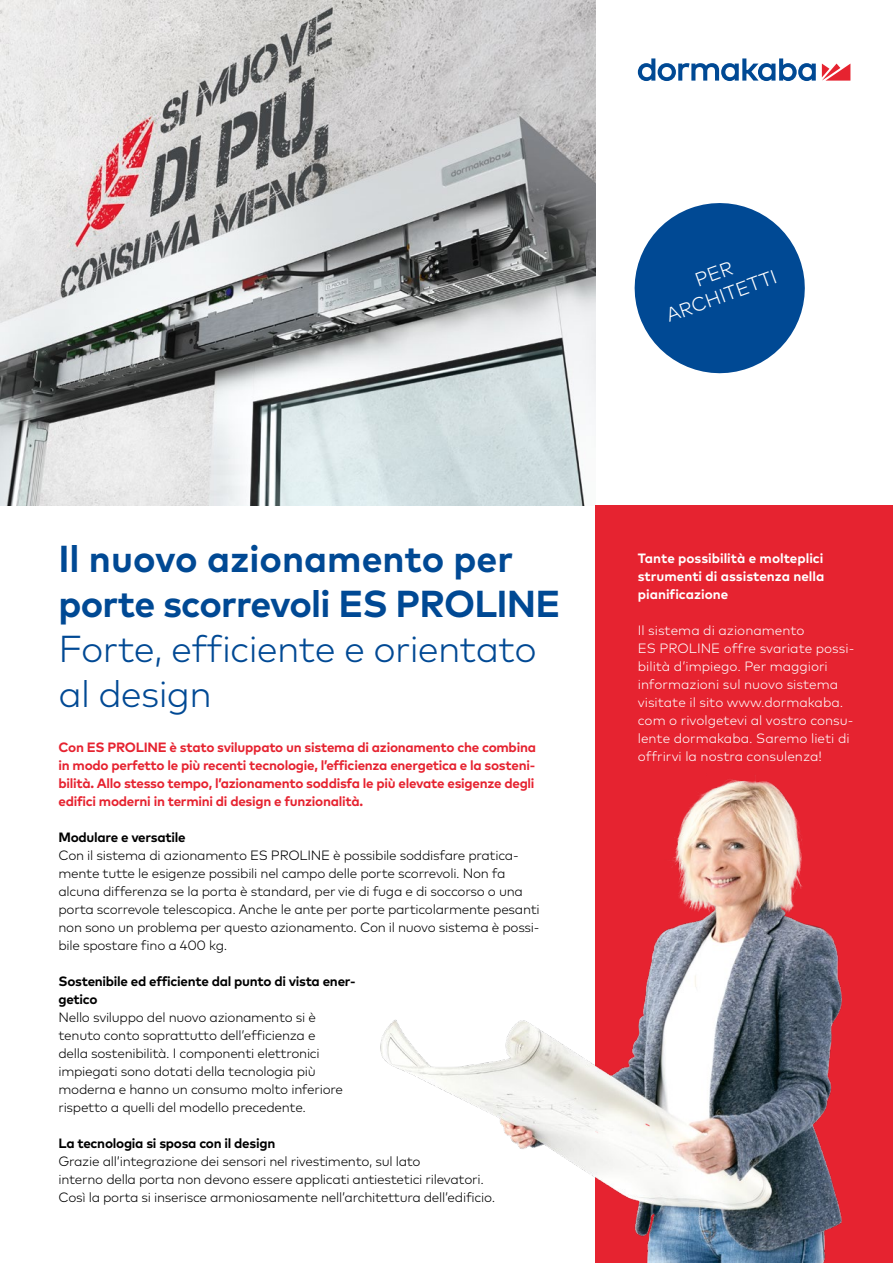
<style>
.page{position:relative;width:893px;height:1263px;background:#fff}
.page>*{position:absolute;margin:0;border:0;box-sizing:border-box;transform-origin:0 0}
.t1{font:700 37.5px/45px "Mark Pro";letter-spacing:-.02em;color:#004994}
.t2{font:300 37.5px/45px "Mark Pro";letter-spacing:-.02em;color:#004994}
.t3{font:300 19.5px/23.4px "Mark Pro";color:#fff;text-align:center}
.t4{font:300 13.5px/18px "Mark Pro";letter-spacing:-.02em;color:#000}
.t5{font:700 13.5px/18px "Mark Pro";letter-spacing:-.02em;color:#e62330;text-align:justify}
.t6{font:300 13.5px/18px "Mark Pro";color:#fff}
.t7{font:700 13.5px/18px "Mark Pro";letter-spacing:-.02em;color:#000}
.t8{font:700 13.5px/18px "Mark Pro";color:#fff;text-align:justify}
</style>
<div class="page">
<img style="left:0;top:0;width:595px;height:505px">
<svg style="left:822px;top:64px;width:28px;height:17px"></svg>
<svg style="left:638px;top:58px;width:178px;height:23px"></svg>
<div style="left:595px;top:505px;width:298px;height:758px;background:#e62330"></div>
<svg style="left:634px;top:203px;width:171px;height:171px"></svg>
<img style="left:380px;top:779px;width:462px;height:484px">
<h2 class="t3" style="left:654px;top:281px;width:118px;rotate:-20deg">PER<br>ARCHITETTI</h2>
<h1 class="t1" style="left:58px;top:533px;width:504px">Il nuovo azionamento per porte scorrevoli ES PROLINE</h1>
<h1 class="t2" style="left:58px;top:623px;width:480px">Forte, efficiente e orientato al design</h1>
<p class="t5" style="left:58px;top:737px;width:479px">Con ES PROLINE è stato sviluppato un sistema di azionamento che combina in modo perfetto le più recenti tecnologie, l’efficienza energetica e la sosteni&shy;bilità. Allo stesso tempo, l’azionamento soddisfa le più elevate esigenze degli edifici moderni in termini di design e funzionalità.</p>
<p class="t7" style="left:58px;top:827px;width:129px">Modulare e versatile</p>
<p class="t4" style="left:58px;top:845px;width:483px">Con il sistema di azionamento ES PROLINE è possibile soddisfare pratica&shy;mente tutte le esigenze possibili nel campo delle porte scorrevoli. Non fa alcuna differenza se la porta è standard, per vie di fuga e di soccorso o una porta scorrevole telescopica. Anche le ante per porte particolarmente pesanti non sono un problema per questo azionamento. Con il nuovo sistema è possi&shy;bile spostare fino a 400 kg.</p>
<p class="t7" style="left:58px;top:971px;width:299px">Sostenibile ed efficiente dal punto di vista ener&shy;getico</p>
<p class="t4" style="left:58px;top:1007px;width:286px">Nello sviluppo del nuovo azionamento si è tenuto conto soprattutto dell’efficienza e della sostenibilità. I componenti elettronici impiegati sono dotati della tecnologia più moderna e hanno un consumo molto inferiore rispetto a quelli del modello precedente.</p>
<p class="t7" style="left:58px;top:1132px;width:218px">La tecnologia si sposa con il design</p>
<p class="t4" style="left:58px;top:1151px;width:438px">Grazie all’integrazione dei sensori nel rivestimento, sul lato<br>interno della porta non devono essere applicati antiestetici rilevatori.<br>Così la porta si inserisce armoniosamente nell’architettura dell’edificio.</p>
<p class="t8" style="left:638px;top:548px;width:188px">Tante possibilità e molteplici strumenti di assistenza nella pianificazione</p>
<p class="t6" style="left:638px;top:620px;width:218px">Il sistema di azionamento<br>ES PROLINE offre svariate possi&shy;bilità d’impiego. Per maggiori informazioni sul nuovo sistema visitate il sito www.dormakaba. com o rivolgetevi al vostro consu&shy;lente dormakaba. Saremo lieti di offrirvi la nostra consulenza!</p>
</div>
